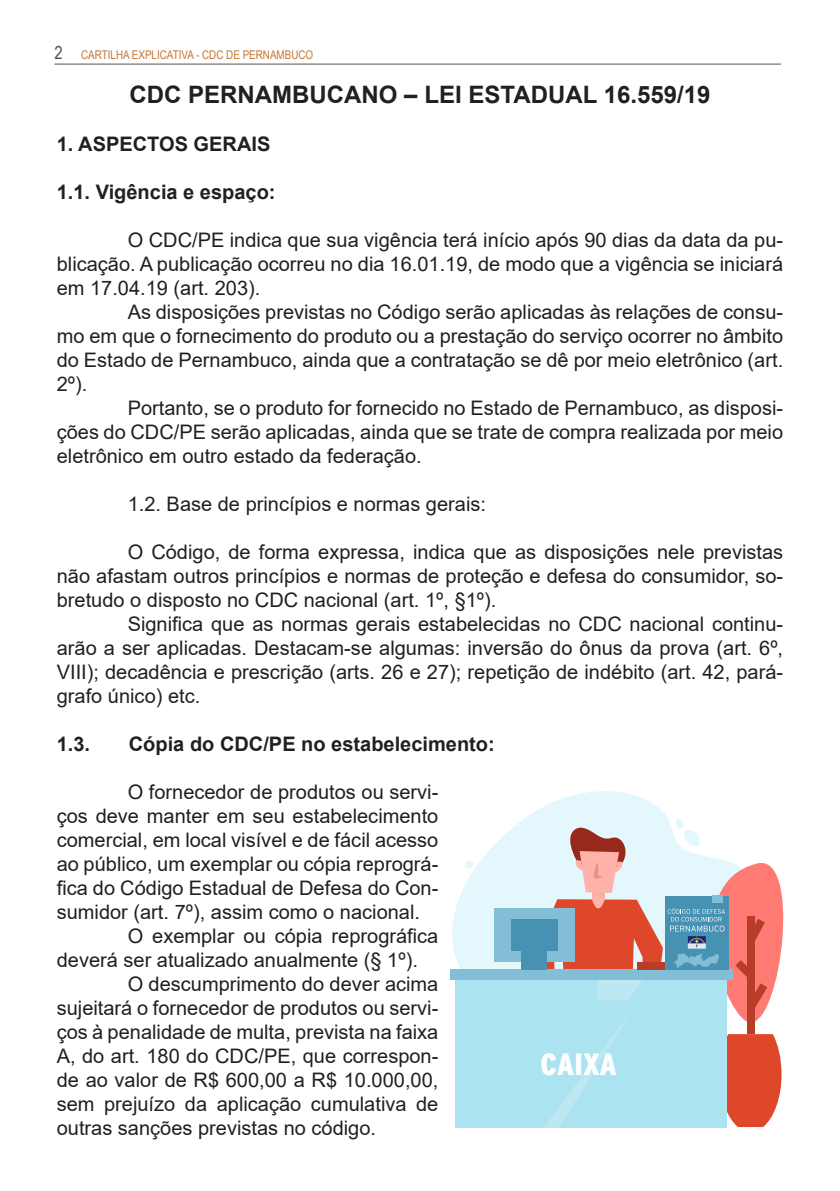
<style>
.page{position:relative;width:840px;height:1191px;background:#fff}
.page>*{position:absolute;margin:0;border:0;box-sizing:border-box;transform-origin:0 0}
.t1{font:900 condensed 30.8px "Interstate";color:#fff}
.Titulo_Principal{font:700 24px "Arial";color:#231f20}
.Estilo_de_parágrafo{font:20px/24px "Arial";color:#231f20;text-align:justify}
.Sub-titulo{font:700 20px "Arial";color:#231f20}
.Titulo{font:700 20px "Arial";color:#231f20}
.t2{font:12px "Arial Narrow";color:#c47734}
.s1{font-size:18px;color:#50535b}
</style>
<div class="page">
<hr style="left:54px;top:64px;width:726px;height:1px;background:#50535b">
<svg style="left:452px;top:791px;width:215px;height:178px;fill:#e3f7fc"></svg>
<svg style="left:462px;top:858px;width:13px;height:12px"></svg>
<div style="left:455px;top:969px;width:271px;height:159px;background:#abe3f0"></div>
<div style="left:449px;top:969px;width:283px;height:11px;background:#82bfd6"></div>
<div style="left:493px;top:908px;width:81px;height:53px;background:#82bfd6"></div>
<div style="left:510px;top:919px;width:47px;height:31px;background:#4791b3"></div>
<div style="left:521px;top:950px;width:25px;height:19px;background:#4791b3"></div>
<svg style="left:532px;top:818px;width:252px;height:310px"></svg>
<p class="t2" style="left:54px;top:46px;width:260px"><span class="s1">2</span> CARTILHA EXPLICATIVA - CDC DE PERNAMBUCO</p>
<p class="Titulo_Principal" style="left:129px;top:77px;width:582px">CDC PERNAMBUCANO – LEI ESTADUAL 16.559/19</p>
<p class="Titulo" style="left:57px;top:129px;width:215px">1. ASPECTOS GERAIS</p>
<p class="Sub-titulo" style="left:57px;top:177px;width:220px">1.1. Vigência e espaço:</p>
<p class="Estilo_de_parágrafo" style="left:57px;top:227px;width:727px;text-indent:71px">O CDC/PE indica que sua vigência terá início após 90 dias da data da pu&shy;blicação. A publicação ocorreu no dia 16.01.19, de modo que a vigência se iniciará em 17.04.19 (art. 203).</p>
<p class="Estilo_de_parágrafo" style="left:57px;top:299px;width:727px;text-indent:71px">As disposições previstas no Código serão aplicadas às relações de consu&shy;mo em que o fornecimento do produto ou a prestação do serviço ocorrer no âmbito do Estado de Pernambuco, ainda que a contratação se dê por meio eletrônico (art.<br>2º).</p>
<p class="Estilo_de_parágrafo" style="left:57px;top:395px;width:727px;text-indent:71px">Portanto, se o produto for fornecido no Estado de Pernambuco, as disposi&shy;ções do CDC/PE serão aplicadas, ainda que se trate de compra realizada por meio eletrônico em outro estado da federação.</p>
<p class="Estilo_de_parágrafo" style="left:128px;top:491px;width:359px">1.2. Base de princípios e normas gerais:</p>
<p class="Estilo_de_parágrafo" style="left:57px;top:539px;width:727px;text-indent:71px">O Código, de forma expressa, indica que as disposições nele previstas não afastam outros princípios e normas de proteção e defesa do consumidor, so&shy;bretudo o disposto no CDC nacional (art. 1º, §1º).</p>
<p class="Estilo_de_parágrafo" style="left:57px;top:611px;width:727px;text-indent:71px">Significa que as normas gerais estabelecidas no CDC nacional continu&shy;arão a ser aplicadas. Destacam-se algumas: inversão do ônus da prova (art. 6º, VIII); decadência e prescrição (arts. 26 e 27); repetição de indébito (art. 42, pará&shy;grafo único) etc.</p>
<p class="Sub-titulo" style="left:57px;top:729px;width:35px">1.3.</p>
<p class="Sub-titulo" style="left:129px;top:729px;width:367px">Cópia do CDC/PE no estabelecimento:</p>
<p class="Estilo_de_parágrafo" style="left:57px;top:779px;width:383px;text-indent:71px">O fornecedor de produtos ou servi&shy;ços deve manter em seu estabelecimento comercial, em local visível e de fácil acesso ao público, um exemplar ou cópia reprográ&shy;fica do Código Estadual de Defesa do Con&shy;sumidor (art. 7º), assim como o nacional.</p>
<p class="Estilo_de_parágrafo" style="left:57px;top:923px;width:383px;text-indent:71px">O exemplar ou cópia reprográfica deverá ser atualizado anualmente (§ 1º).</p>
<p class="Estilo_de_parágrafo" style="left:57px;top:971px;width:383px;text-indent:71px">O descumprimento do dever acima sujeitará o fornecedor de produtos ou servi&shy;ços à penalidade de multa, prevista na faixa A, do art. 180 do CDC/PE, que correspon&shy;de ao valor de R$ 600,00 a R$ 10.000,00, sem prejuízo da aplicação cumulativa de outras sanções previstas no código.</p>
<h1 class="t1" style="left:540px;top:1046px;width:78px">CAIXA</h1>
</div>
